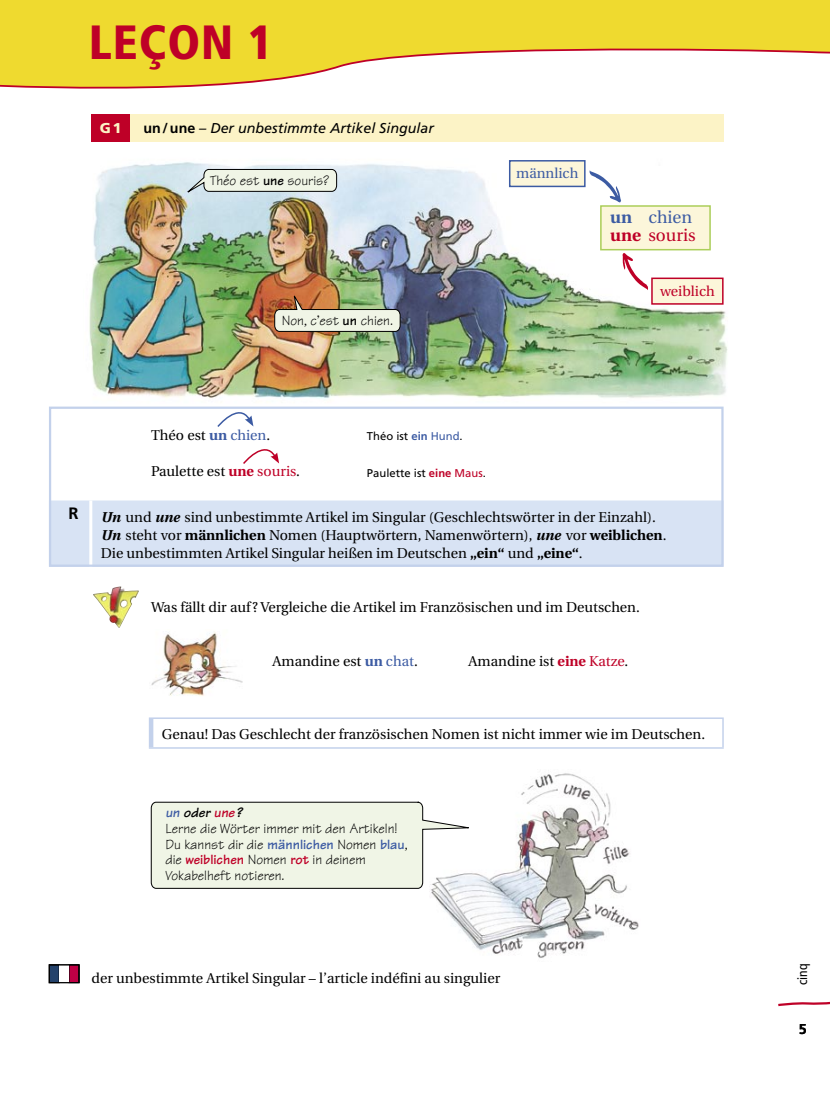
<style>
.page{position:relative;width:830px;height:1106px;background:#fff}
.page>*{position:absolute;margin:0;border:0;box-sizing:border-box;transform-origin:0 0}
.t1{font:900 condensed 48px "Frutiger";letter-spacing:.02em;color:#be0027}
.t2{font:17.25px/18px "Utopia";color:#be0027}
.t3{font:700 16.5px "Frutiger";color:#000}
.t4{font:14.25px/18px "Utopia";color:#000}
.t5{font:14.25px/15.8px "Tekton";color:#000}
.t6{font:italic 14.25px "Frutiger";color:#000}
.t7{font:14.25px "Utopia";color:#3c5ba3}
.t8{font:14.25px "Utopia";color:#be0027}
.t9{font:900 14.25px "Frutiger";color:#fcf3c6}
.t10{font:700 14.25px "Frutiger";color:#000}
.t11{font:condensed 13.5px "Frutiger";color:#000}
.t12{font:11.25px "Frutiger";color:#000}
.s1{font-weight:700;font-style:normal}
.s2{font-weight:700}
.s3{font-weight:700;color:#3c5ba3}
.s4{color:#3c5ba3}
.s5{font-weight:700;color:#be0027}
.s6{color:#be0027}
.s7{font-weight:700;font-style:italic}
.s8{font-weight:700;font-style:italic;color:#3c5ba3}
.s9{font-weight:700;font-style:italic;color:#be0027}
</style>
<div class="page">
<img style="left:89px;top:160px;width:639px;height:239px">
<img style="left:151px;top:632px;width:92px;height:64px">
<div style="left:91px;top:115px;width:39px;height:27px;background:#be0027"></div>
<div style="left:130px;top:115px;width:593px;height:27px;background:#fcf3c6"></div>
<svg style="left:182px;top:169px;width:155px;height:27px;background:#d6ddd6"></svg>
<img style="left:274px;top:292px;width:126px;height:40px">
<img style="left:431px;top:773px;width:208px;height:185px">
<svg style="left:150px;top:801px;width:326px;height:88px;background:#ebefe3"></svg>
<div style="left:600px;top:206px;width:109px;height:44px;background:#fcf6da"></div>
<div style="left:600px;top:205px;width:110px;height:45px;border:2px solid #abce59"></div>
<div style="left:509px;top:161px;width:75px;height:25px;background:#fcf6da"></div>
<div style="left:508px;top:160px;width:77px;height:27px;border:2px solid #3c5ba3"></div>
<div style="left:651px;top:278px;width:71px;height:26px;background:#fcf6da"></div>
<div style="left:651px;top:277px;width:72px;height:28px;border:2px solid #be0027"></div>
<div style="left:52px;top:500px;width:668px;height:64px;background:#d8e3f4"></div>
<hr style="left:89px;top:500px;width:3px;height:67px;background:#fff">
<hr style="left:149px;top:717px;width:574px;height:2px;background:#c3d1eb">
<svg style="left:722px;top:719px;width:1px;height:28px"></svg>
<hr style="left:149px;top:747px;width:574px;height:1px;background:#c3d1eb">
<hr style="left:149px;top:719px;width:4px;height:28px;background:#c3d1eb">
<img style="left:120px;top:587px;width:19px;height:16px">
<div style="left:69px;top:964px;width:10px;height:18px;background:#c00045"></div>
<div style="left:49px;top:964px;width:10px;height:18px;background:#24426b"></div>
<div style="left:49px;top:964px;width:30px;height:19px;border:1px solid #000"></div>
<div style="left:0;top:0;width:829px;height:43px;background:#efda2f"></div>
<svg style="left:0;top:43px;width:829px;height:46px"></svg>
<div style="left:49px;top:406px;width:674px;height:161px;border:2px solid #c3d1eb"></div>
<svg style="left:778px;top:1002px;width:51px;height:5px"></svg>
<svg style="left:216px;top:406px;width:37px;height:21px"></svg>
<svg style="left:243px;top:449px;width:36px;height:15px"></svg>
<svg style="left:582px;top:170px;width:45px;height:33px"></svg>
<svg style="left:613px;top:253px;width:44px;height:37px"></svg>
<h1 class="t1" style="left:89px;top:14px;width:185px">LEÇON 1</h1>
<p class="t9" style="left:100px;top:119px;width:23px">G 1</p>
<p class="t6" style="left:143px;top:120px;width:292px"><span class="s1">un / une</span> – Der unbestimmte Artikel Singular</p>
<p class="t5" style="left:210px;top:173px;width:121px">Théo est <span class="s2">une</span> souris?</p>
<p class="t5" style="left:281px;top:313px;width:113px">Non, c’est <span class="s2">un</span> chien.</p>
<p class="t7" style="left:516px;top:165px;width:64px">männlich</p>
<p class="t2" style="left:610px;top:209px;width:87px"><span class="s3">un</span> <span class="s4">chien </span><span class="s2">une</span> souris</p>
<p class="t8" style="left:659px;top:283px;width:56px">weiblich</p>
<p class="t4" style="left:151px;top:426px;width:120px">Théo est <span class="s3">un</span> <span class="s4">chien</span>.</p>
<p class="t12" style="left:367px;top:429px;width:97px">Théo ist <span class="s3">ein</span> <span class="s4">Hund</span>.</p>
<p class="t4" style="left:151px;top:463px;width:150px">Paulette est <span class="s5">une</span> <span class="s6">souris</span>.</p>
<p class="t12" style="left:367px;top:466px;width:120px">Paulette ist <span class="s5">eine</span> <span class="s6">Maus</span>.</p>
<p class="t3" style="left:68px;top:504px;width:12px">R</p>
<p class="t4" style="left:101px;top:508px;width:567px"><span class="s7">Un</span> und <span class="s7">une</span> sind unbestimmte Artikel im Singular (Geschlechtswörter in der Einzahl).<br><span class="s7">Un</span> steht vor <span class="s2">männlichen</span> Nomen (Hauptwörtern, Namenwörtern), <span class="s7">une</span> vor <span class="s2">weiblichen</span>.<br>Die unbestimmten Artikel Singular heißen im Deutschen <span class="s2">„ein“</span> und <span class="s2">„eine“</span>.</p>
<p class="t4" style="left:151px;top:598px;width:490px">Was fällt dir auf ? Vergleiche die Artikel im Französischen und im Deutschen.</p>
<p class="t4" style="left:272px;top:652px;width:147px">Amandine est <span class="s3">un</span> <span class="s4">chat</span>.</p>
<p class="t4" style="left:468px;top:652px;width:161px">Amandine ist <span class="s5">eine</span> <span class="s6">Katze</span>.</p>
<p class="t4" style="left:162px;top:725px;width:544px">Genau! Das Geschlecht der französischen Nomen ist nicht immer wie im Deutschen.</p>
<p class="t5" style="left:165px;top:804px;width:244px"><span class="s8">un</span> <span class="s7">oder</span> <span class="s9">une</span> <span class="s7">?<br></span>Lerne die Wörter immer mit den Artikeln!<br>Du kannst dir die <span class="s3">männlichen</span> Nomen <span class="s3">blau</span>, die <span class="s5">weiblichen</span> Nomen <span class="s5">rot</span> in deinem<br>Vokabelheft notieren.</p>
<p class="t4" style="left:91px;top:969px;width:410px">der unbestimmte Artikel Singular – l’article indéfini au singulier</p>
<p class="t11" style="left:794px;top:985px;width:23px;rotate:-90deg">cinq</p>
<p class="t10" style="left:798px;top:1020px;width:9px">5</p>
</div>
